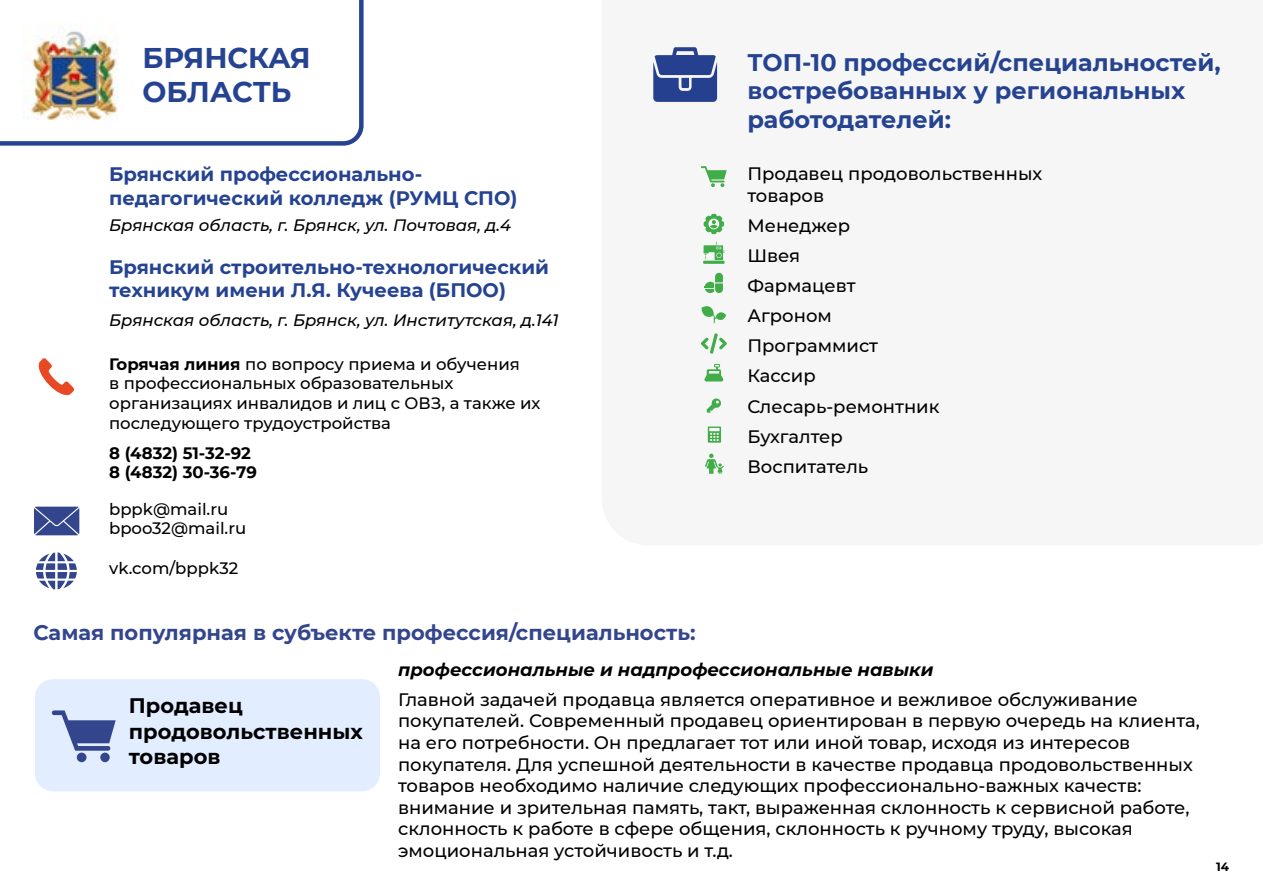
<style>
.page{position:relative;width:1263px;height:893px;background:#fff}
.page>*{position:absolute;margin:0;border:0;box-sizing:border-box;transform-origin:0 0}
.t1{font:700 28.5px/34.2px "Montserrat";color:#254391}
.t2{font:700 24px/28.8px "Montserrat";color:#254391}
.t3{font:700 21px "Montserrat";color:#33458c}
.t4{font:700 21px/25.2px "Montserrat";color:#000}
.t5{font:700 19.5px/23.4px "Montserrat";color:#254391}
.t6{font:500 18px/21.6px "Montserrat";color:#000}
.t7{font:italic 700 18px "Montserrat";color:#000}
.t8{font:500 16.5px/19.8px "Montserrat";color:#000}
.t9{font:italic 500 16.5px "Montserrat";color:#000}
.t10{font:700 16.5px/19.8px "Montserrat";color:#000}
.t11{font:700 12px "Montserrat";color:#000}
.s1{font-weight:700}
</style>
<div class="page">
<svg style="left:34px;top:507px;width:45px;height:28px"></svg>
<svg style="left:38px;top:358px;width:36px;height:38px"></svg>
<svg style="left:36px;top:552px;width:41px;height:37px"></svg>
<svg style="left:653px;top:47px;width:64px;height:55px"></svg>
<svg style="left:0;top:0;width:364px;height:146px"></svg>
<div style="left:35px;top:679px;width:345px;height:112px;background:#e2eeff;border-radius:18px"></div>
<svg style="left:701px;top:333px;width:26px;height:21px"></svg>
<svg style="left:703px;top:242px;width:21px;height:22px"></svg>
<svg style="left:701px;top:166px;width:26px;height:21px"></svg>
<div style="left:77px;top:753px;width:9px;height:9px;background:#33458c;border-radius:50%"></div>
<div style="left:100px;top:753px;width:10px;height:9px;background:#33458c;border-radius:50%"></div>
<svg style="left:52px;top:710px;width:64px;height:41px"></svg>
<svg style="left:704px;top:214px;width:20px;height:20px"></svg>
<svg style="left:705px;top:273px;width:18px;height:20px"></svg>
<svg style="left:701px;top:306px;width:25px;height:17px"></svg>
<svg style="left:704px;top:364px;width:19px;height:17px"></svg>
<svg style="left:707px;top:398px;width:14px;height:15px"></svg>
<svg style="left:708px;top:426px;width:13px;height:17px"></svg>
<svg style="left:705px;top:454px;width:19px;height:20px"></svg>
<h1 class="t1" style="left:142px;top:39px;width:170px">БРЯНСКАЯ<br>ОБЛАСТЬ</h1>
<p class="t5" style="left:109px;top:162px;width:410px">Брянский профессионально&shy;педагогический колледж (РУМЦ СПО)</p>
<p class="t9" style="left:109px;top:213px;width:404px">Брянская область, г. Брянск, ул. Почтовая, д.4</p>
<p class="t5" style="left:109px;top:254px;width:441px">Брянский строительно-технологический техникум имени Л.Я. Кучеева (БПОО)</p>
<p class="t9" style="left:109px;top:309px;width:451px">Брянская область, г. Брянск, ул. Институтская, д.141</p>
<p class="t8" style="left:109px;top:353px;width:433px"><span class="s1">Горячая линия</span> по вопросу приема и обучения<br>в профессиональных образовательных организациях инвалидов и лиц с ОВЗ, а также их последующего трудоустройства</p>
<p class="t10" style="left:109px;top:442px;width:149px">8 (4832) 51-32-92<br>8 (4832) 30-36-79</p>
<p class="t8" style="left:109px;top:498px;width:139px">bppk@mail.ru bpoo32@mail.ru</p>
<p class="t8" style="left:109px;top:558px;width:131px">vk.com/bppk32</p>
<p class="t3" style="left:33px;top:618px;width:663px">Самая популярная в субъекте профессия/специальность:</p>
<h2 class="t2" style="left:747px;top:47px;width:475px">ТОП-10 профессий/специальностей, востребованных у региональных работодателей:</h2>
<p class="t6" style="left:747px;top:162px;width:296px">Продавец продовольственных товаров</p>
<p class="t6" style="left:747px;top:210px;width:194px;line-height:30.2px">Менеджер<br>Швея<br>Фармацевт<br>Агроном<br>Программист<br>Кассир<br>Слесарь-ремонтник<br>Бухгалтер<br>Воспитатель</p>
<p class="t4" style="left:129px;top:692px;width:236px">Продавец продовольственных товаров</p>
<p class="t7" style="left:398px;top:656px;width:537px">профессиональные и надпрофессиональные навыки</p>
<p class="t6" style="left:398px;top:688px;width:803px">Главной задачей продавца является оперативное и вежливое обслуживание покупателей. Современный продавец ориентирован в первую очередь на клиента, на его потребности. Он предлагает тот или иной товар, исходя из интересов покупателя. Для успешной деятельности в качестве продавца продовольственных товаров необходимо наличие следующих профессионально-важных качеств: внимание и зрительная память, такт, выраженная склонность к сервисной работе, склонность к работе в сфере общения, склонность к ручному труду, высокая эмоциональная устойчивость и т.д.</p>
<p class="t11" style="left:1216px;top:858px;width:14px">14</p>
</div>
